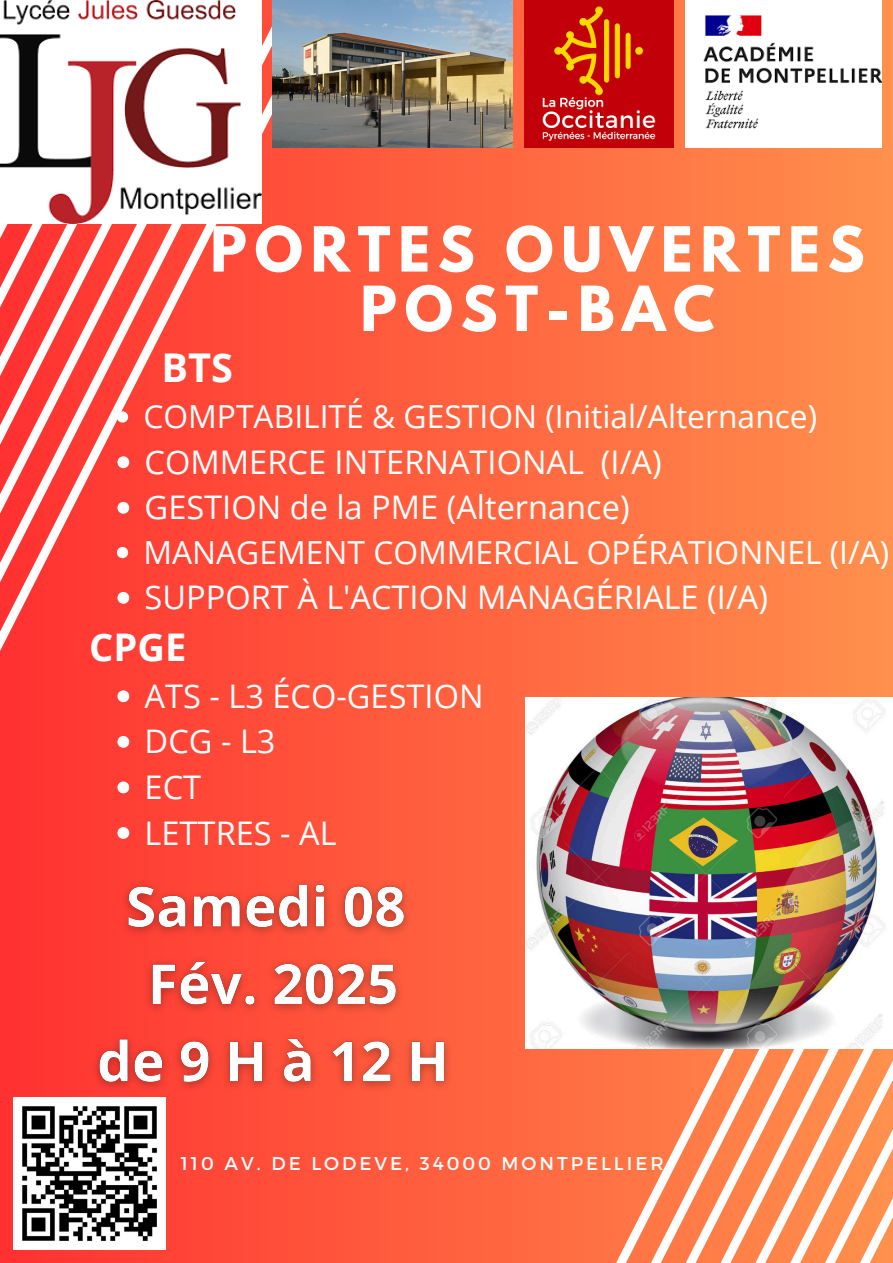
<style>
.page{position:relative;width:893px;height:1263px;background:#fff}
.page>*{position:absolute;margin:0;border:0;box-sizing:border-box;transform-origin:0 0}
.t1{font:700 55.05px/59.4px "League Spartan";letter-spacing:.14em;color:#fff;text-align:center}
.t2{font:700 39.67px "Open Sans";color:#fff}
.t3{font:700 38.1px "Open Sans";color:#fff}
.t4{font:32.55px "Open Sans";color:#fff}
.t5{font:31.8px "Open Sans";color:#fff}
.t6{font:18.45px "Montserrat";letter-spacing:.16em;color:#fff}
</style>
<div class="page">
<div style="left:0;top:0;width:893px;height:1263px;background:linear-gradient(to right,#ff3131,#ff904d)"></div>
<svg style="left:561px;top:658px;width:332px;height:605px"></svg>
<div style="left:315px;top:147px;width:35px;height:526px;background:#ff543b"></div>
<div style="left:281px;top:147px;width:34px;height:526px;background:#ff513a"></div>
<div style="left:246px;top:0;width:35px;height:673px;background:#ff4d39"></div>
<div style="left:211px;top:224px;width:35px;height:449px;background:#ff4938"></div>
<div style="left:176px;top:224px;width:35px;height:449px;background:#ff4637"></div>
<svg style="left:141px;top:224px;width:35px;height:449px;background:#ff5247"></svg>
<svg style="left:106px;top:224px;width:35px;height:449px;background:#ff5850"></svg>
<svg style="left:72px;top:224px;width:34px;height:449px;fill:#ff3b34"></svg>
<svg style="left:37px;top:224px;width:35px;height:449px;fill:#ff3733"></svg>
<svg style="left:0;top:224px;width:37px;height:449px"></svg>
<img style="left:0;top:0;width:262px;height:224px">
<img style="left:273px;top:0;width:239px;height:147px">
<img style="left:524px;top:0;width:149px;height:148px">
<img style="left:685px;top:0;width:197px;height:148px">
<img style="left:526px;top:697px;width:367px;height:351px">
<svg style="left:117px;top:411px;width:11px;height:12px"></svg>
<svg style="left:117px;top:456px;width:12px;height:12px"></svg>
<svg style="left:117px;top:502px;width:12px;height:12px"></svg>
<svg style="left:117px;top:547px;width:11px;height:11px"></svg>
<svg style="left:117px;top:592px;width:12px;height:12px"></svg>
<svg style="left:117px;top:690px;width:12px;height:12px"></svg>
<svg style="left:117px;top:736px;width:12px;height:12px"></svg>
<svg style="left:117px;top:781px;width:12px;height:12px"></svg>
<svg style="left:117px;top:827px;width:12px;height:12px"></svg>
<img style="left:13px;top:1098px;width:152px;height:151px">
<img style="left:86px;top:868px;width:373px;height:230px">
<p class="t1" style="left:210px;top:227px;width:656px">PORTES OUVERTES<br>POST-BAC</p>
<p class="t2" style="left:161px;top:339px;width:73px">BTS</p>
<p class="t5" style="left:143px;top:394px;width:675px">COMPTABILITÉ &amp; GESTION (Initial/Alternance)</p>
<p class="t4" style="left:145px;top:439px;width:518px">COMMERCE INTERNATIONAL (I/A)</p>
<p class="t4" style="left:145px;top:485px;width:486px">GESTION de la PME (Alternance)</p>
<h1 class="t5" style="left:143px;top:530px;width:747px">MANAGEMENT COMMERCIAL OPÉRATIONNEL (I/A)</h1>
<h3 class="t4" style="left:145px;top:575px;width:625px">SUPPORT À L'ACTION MANAGÉRIALE (I/A)</h3>
<p class="t3" style="left:89px;top:620px;width:99px">CPGE</p>
<p class="t4" style="left:145px;top:673px;width:340px">ATS - L3 ÉCO-GESTION</p>
<p class="t4" style="left:145px;top:719px;width:132px">DCG - L3</p>
<p class="t4" style="left:145px;top:764px;width:58px">ECT</p>
<p class="t4" style="left:145px;top:810px;width:193px">LETTRES - AL</p>
<h3 class="t6" style="left:181px;top:1151px;width:484px">110 AV. DE LODEVE, 34000 MONTPELLIER</h3>
</div>
